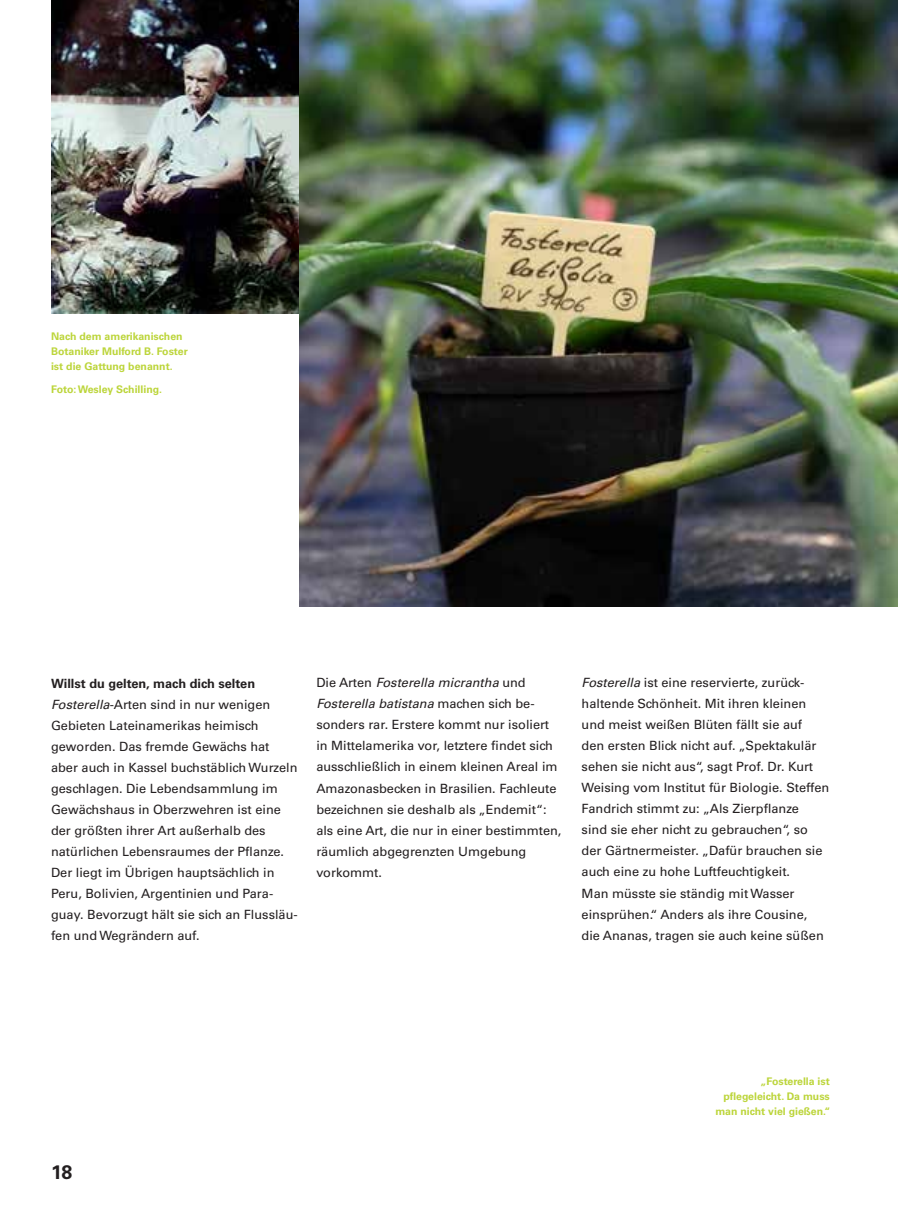
<style>
.page{position:relative;width:898px;height:1229px;background:#fff}
.page>*{position:absolute;margin:0;border:0;box-sizing:border-box;transform-origin:0 0}
.t1{font:700 19.5px "Univers LT";color:#231f20}
.t2{font:12.75px/21px "Univers LT";color:#231f20}
.t3{font:700 10.5px/15px "Univers LT";color:#bcd53a}
.s1{font-weight:700}
.s2{font-style:italic}
</style>
<div class="page">
<img style="left:51px;top:0;width:248px;height:313px">
<img style="left:299px;top:0;width:598px;height:607px">
<p class="t3" style="left:51px;top:328px;width:138px">Nach dem amerikanischen<br>Botaniker Mulford B. Foster ist die Gattung benannt.</p>
<p class="t3" style="left:51px;top:382px;width:112px">Foto: Wesley Schilling.</p>
<p class="t2" style="left:51px;top:672px;width:248px"><span class="s1">Willst du gelten, mach dich selten </span><span class="s2">Fosterella</span>-Arten sind in nur wenigen Gebieten Lateinamerikas heimisch geworden. Das fremde Gewächs hat aber auch in Kassel buchstäblich Wurzeln geschlagen. Die Lebendsammlung im Gewächshaus in Oberzwehren ist eine der größten ihrer Art außerhalb des natürlichen Lebensraumes der Pflanze.<br>Der liegt im Übrigen hauptsächlich in Peru, Bolivien, Argentinien und Para&shy;guay. Bevorzugt hält sie sich an Flussläu&shy;fen und Wegrändern auf.</p>
<p class="t2" style="left:316px;top:672px;width:246px">Die Arten <span class="s2">Fosterella micrantha</span> und <span class="s2">Fosterella batistana</span> machen sich be&shy;sonders rar. Erstere kommt nur isoliert in Mittelamerika vor, letztere findet sich ausschließlich in einem kleinen Areal im Amazonasbecken in Brasilien. Fachleute bezeichnen sie deshalb als „Endemit“: als eine Art, die nur in einer bestimmten, räumlich abgegrenzten Umgebung vorkommt.</p>
<p class="t2" style="left:581px;top:672px;width:249px"><span class="s2">Fosterella</span> ist eine reservierte, zurück&shy;haltende Schönheit. Mit ihren kleinen und meist weißen Blüten fällt sie auf<br>den ersten Blick nicht auf. „Spektakulär sehen sie nicht aus“, sagt Prof. Dr. Kurt Weising vom Institut für Biologie. Steffen Fandrich stimmt zu: „Als Zierpflanze<br>sind sie eher nicht zu gebrauchen“, so der Gärtnermeister. „Dafür brauchen sie auch eine zu hohe Luftfeuchtigkeit.<br>Man müsste sie ständig mit Wasser einsprühen.“ Anders als ihre Cousine,<br>die Ananas, tragen sie auch keine süßen</p>
<h1 class="t1" style="left:51px;top:1161px;width:23px">18</h1>
<p class="t3" style="left:715px;top:1074px;width:116px;text-align:right">„Fosterella ist pflegeleicht. Da muss man nicht viel gießen.“</p>
</div>
